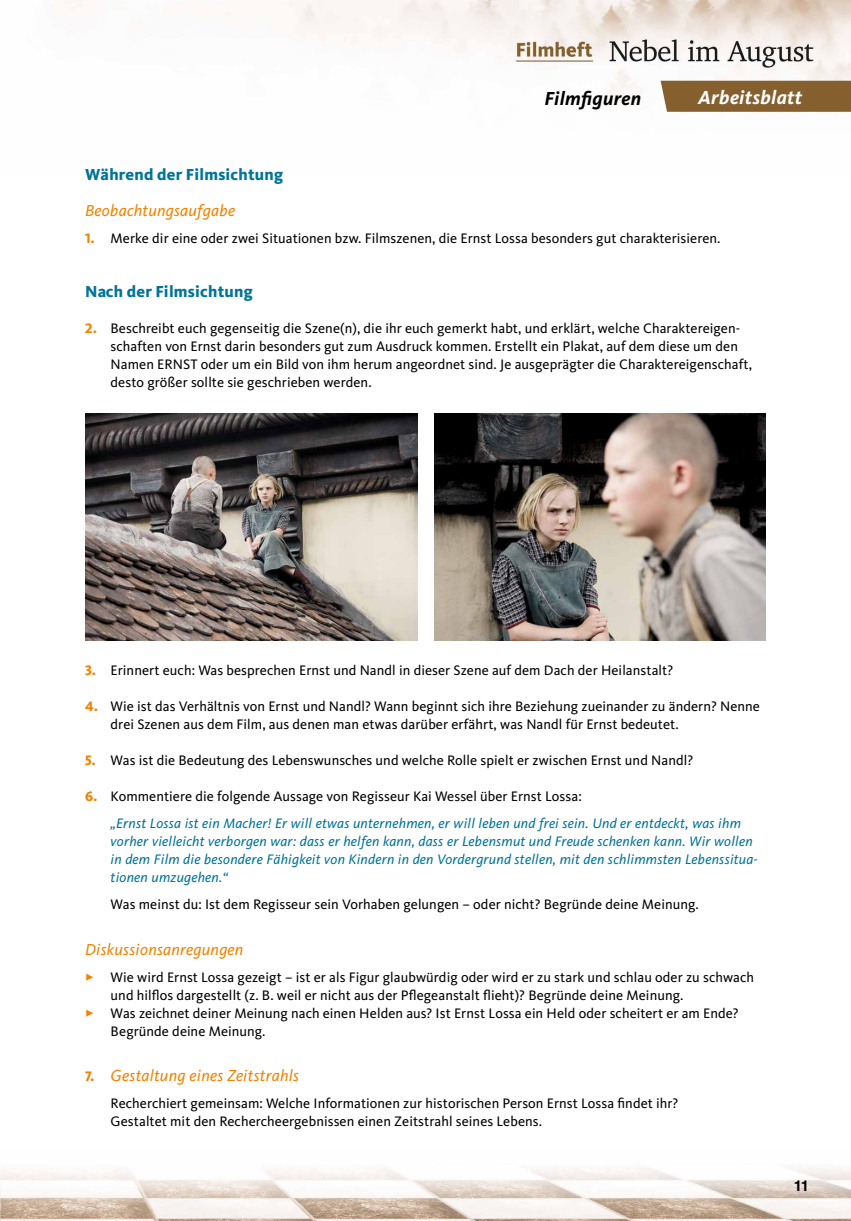
<style>
.page{position:relative;width:851px;height:1221px;background:#fff}
.page>*{position:absolute;margin:0;border:0;box-sizing:border-box;transform-origin:0 0}
.t1{font:italic 700 19.65px "Kievit";letter-spacing:.015em;color:#fff}
.t2{font:italic 700 19.5px "Kievit";letter-spacing:.015em;color:#000}
.t3{font:italic 16.5px "Kievit";letter-spacing:.015em;color:#f08300}
.t4{font:800 16.5px "Kievit";letter-spacing:.015em;color:#007499}
.t5{font:700 15px "Helvetica";color:#000}
.t6{font:14.25px/18px "Kievit";letter-spacing:.005em;color:#000}
.t7{font:italic 14.25px/18px "Kievit";letter-spacing:.015em;color:#007499}
.s1{font-family:"Kievit Extra Bold SC";color:#f08300}
.s2{font-family:"Kievit Extra Bold SC";font-style:normal;color:#f08300}
.s3{font-style:normal;color:#000}
.s4{color:#f08300}
.s5{font-family:"Kievit Extra Bold SC";font-style:normal;font-size:14.25px}
</style>
<div class="page">
<img style="left:0;top:0;width:850px;height:1220px">
<div style="left:0;top:176px;width:850px;height:971px;background:#fff"></div>
<div style="left:0;top:61px;width:850px;height:121px;background:#fff"></div>
<img style="left:85px;top:414px;width:332px;height:226px">
<img style="left:434px;top:414px;width:331px;height:226px">
<div style="left:660px;top:81px;width:190px;height:31px;background:#865f2e"></div>
<h2 class="t2" style="left:544px;top:86px;width:98px">Filmfiguren</h2>
<h1 class="t1" style="left:698px;top:85px;width:106px">Arbeitsblatt</h1>
<p class="t4" style="left:85px;top:164px;width:199px">Während der Filmsichtung</p>
<p class="t3" style="left:85px;top:200px;width:151px">Beobachtungsaufgabe</p>
<p class="t6" style="left:85px;top:229px;width:637px"><span class="s1">1.</span> Merke dir eine oder zwei Situationen bzw. Filmszenen, die Ernst Lossa besonders gut charakterisieren.</p>
<p class="t4" style="left:85px;top:281px;width:169px">Nach der Filmsichtung</p>
<p class="t6" style="left:111px;top:319px;width:643px;text-indent:-26px"><span class="s1">2.</span> Beschreibt euch gegenseitig die Szene(n), die ihr euch gemerkt habt, und erklärt, welche Charaktereigen&shy;schaften von Ernst darin besonders gut zum Ausdruck kommen. Erstellt ein Plakat, auf dem diese um den Namen ERNST oder um ein Bild von ihm herum angeordnet sind. Je ausgeprägter die Charaktereigenschaft, desto größer sollte sie geschrieben werden.</p>
<p class="t6" style="left:85px;top:661px;width:589px"><span class="s1">3.</span> Erinnert euch: Was besprechen Ernst und Nandl in dieser Szene auf dem Dach der Heilanstalt?</p>
<p class="t6" style="left:111px;top:697px;width:650px;text-indent:-26px"><span class="s1">4.</span> Wie ist das Verhältnis von Ernst und Nandl? Wann beginnt sich ihre Beziehung zueinander zu ändern? Nenne drei Szenen aus dem Film, aus denen man etwas darüber erfährt, was Nandl für Ernst bedeutet.</p>
<p class="t6" style="left:85px;top:751px;width:609px"><span class="s1">5.</span> Was ist die Bedeutung des Lebenswunsches und welche Rolle spielt er zwischen Ernst und Nandl?</p>
<p class="t7" style="left:111px;top:783px;width:631px;line-height:27px;text-indent:-26px"><span class="s2">6.</span> <span class="s3">Kommentiere die folgende Aussage von Regisseur Kai Wessel über Ernst Lossa:<br></span>„Ernst Lossa ist ein Macher! Er will etwas unternehmen, er will leben und frei sein. Und er entdeckt, was ihm</p>
<p class="t7" style="left:111px;top:832px;width:648px">vorher vielleicht verborgen war: dass er helfen kann, dass er Lebensmut und Freude schenken kann. Wir wollen in dem Film die besondere Fähigkeit von Kindern in den Vordergrund stellen, mit den schlimmsten Lebenssitua&shy;tionen umzugehen.“</p>
<p class="t6" style="left:111px;top:895px;width:589px">Was meinst du: Ist dem Regisseur sein Vorhaben gelungen – oder nicht? Begründe deine Meinung.</p>
<p class="t3" style="left:85px;top:938px;width:160px">Diskussionsanregungen</p>
<p class="t6" style="left:111px;top:967px;width:645px;text-indent:-26px"><span class="s4">✓</span> Wie wird Ernst Lossa gezeigt – ist er als Figur glaubwürdig oder wird er zu stark und schlau oder zu schwach und hilflos dargestellt (z. B. weil er nicht aus der Pflegeanstalt flieht)? Begründe deine Meinung.</p>
<p class="t6" style="left:111px;top:1003px;width:629px;text-indent:-26px"><span class="s4">✓</span> Was zeichnet deiner Meinung nach einen Helden aus? Ist Ernst Lossa ein Held oder scheitert er am Ende?<br>Begründe deine Meinung.</p>
<p class="t3" style="left:85px;top:1064px;width:215px"><span class="s5">7.</span> Gestaltung eines Zeitstrahls</p>
<p class="t6" style="left:111px;top:1093px;width:569px">Recherchiert gemeinsam: Welche Informationen zur historischen Person Ernst Lossa findet ihr?<br>Gestaltet mit den Rechercheergebnissen einen Zeitstrahl seines Lebens.</p>
<p class="t5" style="left:793px;top:1173px;width:17px">11</p>
</div>
